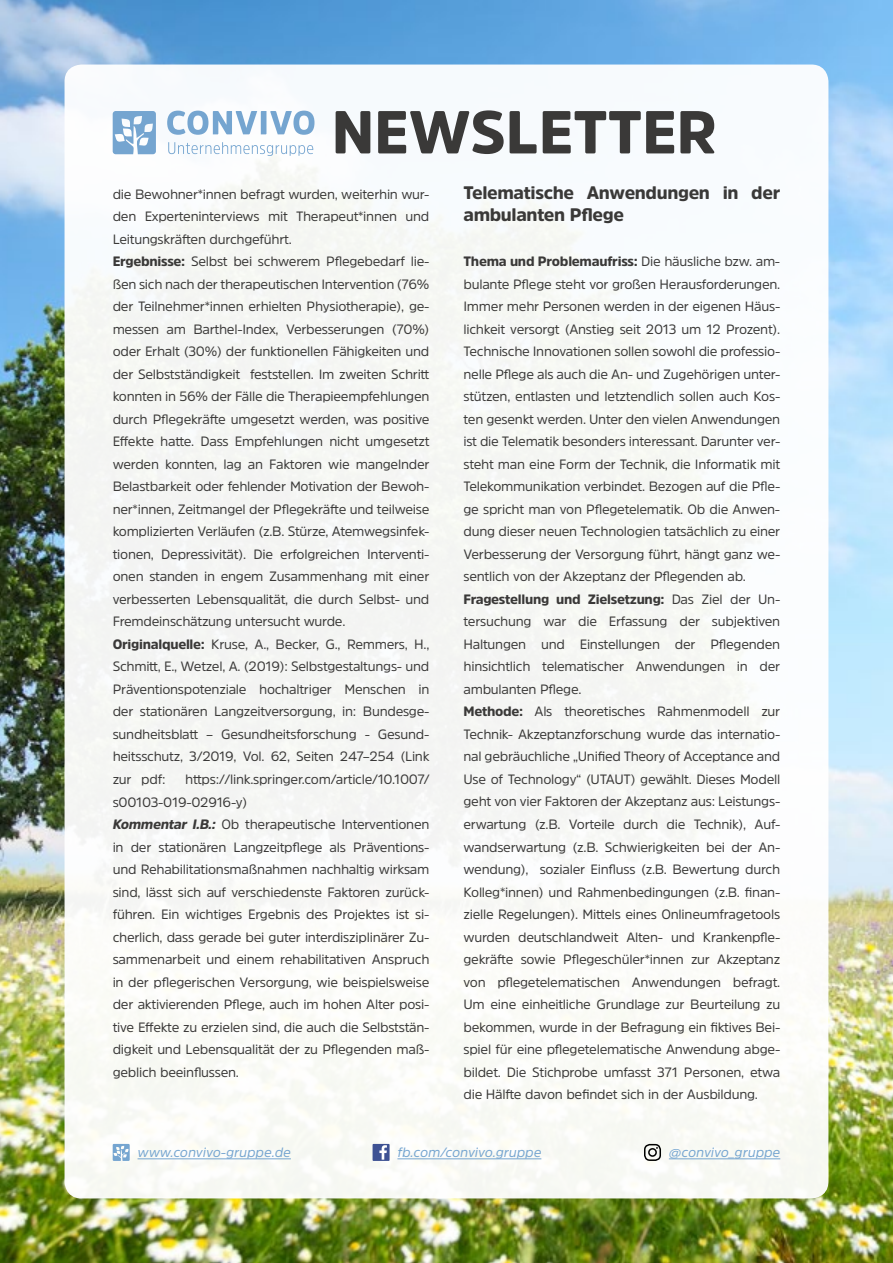
<style>
.page{position:relative;width:893px;height:1263px;background:#fff}
.page>*{position:absolute;margin:0;border:0;box-sizing:border-box;transform-origin:0 0}
.t1{font:900 60px "Amsi Pro";color:#3a3938}
.t2{font:900 18px/22.5px "Amsi Pro";letter-spacing:-.02em;color:#3a3938}
.t3{font:13.5px/22.5px "Amsi Pro";letter-spacing:-.02em;color:#3a3938}
.t4{font:italic 13.5px "Amsi Pro";color:#75a5d0}
.s1{font-weight:900}
.s2{font-weight:900;font-style:italic}
</style>
<div class="page">
<img style="left:0;top:0;width:893px;height:1263px">
<div style="left:65px;top:65px;width:763px;height:1133px;background:#f7faf6;border-radius:17px"></div>
<hr style="left:397px;top:1158px;width:144px;height:1px;background:#75a5d0">
<div style="left:373px;top:1144px;width:17px;height:17px;background:#3e5293"></div>
<svg style="left:379px;top:1145px;width:8px;height:15px"></svg>
<hr style="left:669px;top:1158px;width:111px;height:1px;background:#75a5d0">
<hr style="left:138px;top:1158px;width:153px;height:1px;background:#75a5d0">
<svg style="left:113px;top:1144px;width:17px;height:17px"></svg>
<div style="left:644px;top:1144px;width:17px;height:17px;border:2px solid #000;border-radius:5px"></div>
<div style="left:648px;top:1148px;width:9px;height:9px;border:2px solid #000;border-radius:50%"></div>
<svg style="left:113px;top:111px;width:43px;height:43px"></svg>
<svg style="left:168px;top:142px;width:145px;height:14px"></svg>
<svg style="left:167px;top:111px;width:147px;height:24px"></svg>
<h1 class="t1" style="left:332px;top:91px;width:386px">NEWSLETTER</h1>
<p class="t3" style="left:113px;top:182px;width:318px">die Bewohner*innen befragt wurden, weiterhin wur&shy;den Experteninterviews mit Therapeut*innen und Leitungskräften durchgeführt.<br><span class="s1">Ergebnisse:</span> Selbst bei schwerem Pflegebedarf lie&shy;ßen sich nach der therapeutischen Intervention (76% der Teilnehmer*innen erhielten Physiotherapie), ge&shy;messen am Barthel-Index, Verbesserungen (70%) oder Erhalt (30%) der funktionellen Fähigkeiten und der Selbstständigkeit feststellen. Im zweiten Schritt konnten in 56% der Fälle die Therapieempfehlungen durch Pflegekräfte umgesetzt werden, was positive Effekte hatte. Dass Empfehlungen nicht umgesetzt werden konnten, lag an Faktoren wie mangelnder Belastbarkeit oder fehlender Motivation der Bewoh&shy;ner*innen, Zeitmangel der Pflegekräfte und teilweise komplizierten Verläufen (z.B. Stürze, Atemwegsinfek&shy;tionen, Depressivität). Die erfolgreichen Interventi&shy;onen standen in engem Zusammenhang mit einer verbesserten Lebensqualität, die durch Selbst- und Fremdeinschätzung untersucht wurde.<br><span class="s1">Originalquelle:</span> Kruse, A., Becker, G., Remmers, H., Schmitt, E., Wetzel, A. (2019): Selbstgestaltungs- und Präventionspotenziale hochaltriger Menschen in der stationären Langzeitversorgung, in: Bundesge&shy;sundheitsblatt – Gesundheitsforschung - Gesund&shy;heitsschutz, 3/2019, Vol. 62, Seiten 247–254 (Link zur pdf:</p>
<h2 class="t2" style="left:463px;top:181px;width:318px">Telematische Anwendungen in der ambulanten Pflege</h2>
<p class="t3" style="left:463px;top:250px;width:318px"><span class="s1">Thema und Problemaufriss:</span> Die häusliche bzw. am&shy;bulante Pflege steht vor großen Herausforderungen.<br>Immer mehr Personen werden in der eigenen Häus&shy;lichkeit versorgt (Anstieg seit 2013 um 12 Prozent).<br>Technische Innovationen sollen sowohl die professio&shy;nelle Pflege als auch die An- und Zugehörigen unter&shy;stützen, entlasten und letztendlich sollen auch Kos&shy;ten gesenkt werden. Unter den vielen Anwendungen ist die Telematik besonders interessant. Darunter ver&shy;steht man eine Form der Technik, die Informatik mit Telekommunikation verbindet. Bezogen auf die Pfle&shy;ge spricht man von Pflegetelematik. Ob die Anwen&shy;dung dieser neuen Technologien tatsächlich zu einer Verbesserung der Versorgung führt, hängt ganz we&shy;sentlich von der Akzeptanz der Pflegenden ab.<br><span class="s1">Fragestellung und Zielsetzung:</span> Das Ziel der Un&shy;tersuchung war die Erfassung der subjektiven Haltungen und Einstellungen der Pflegenden hinsichtlich telematischer Anwendungen in der ambulanten Pflege.<br><span class="s1">Methode:</span> Als theoretisches Rahmenmodell zur Technik- Akzeptanzforschung wurde das internatio&shy;nal gebräuchliche „Unified Theory of Acceptance and Use of Technology“ (UTAUT) gewählt. Dieses Modell geht von vier Faktoren der Akzeptanz aus: Leistungs&shy;erwartung (z.B. Vorteile durch die Technik), Auf&shy;wandserwartung (z.B. Schwierigkeiten bei der An&shy;wendung), sozialer Einfluss (z.B. Bewertung durch Kolleg*innen) und Rahmenbedingungen (z.B. finan&shy;zielle Regelungen). Mittels eines Onlineumfragetools wurden deutschlandweit Alten- und Krankenpfle&shy;gekräfte sowie Pflegeschüler*innen zur Akzeptanz von pflegetelematischen Anwendungen befragt.<br>Um eine einheitliche Grundlage zur Beurteilung zu bekommen, wurde in der Befragung ein fiktives Bei&shy;spiel für eine pflegetelematische Anwendung abge&shy;bildet. Die Stichprobe umfasst 371 Personen, etwa die Hälfte davon befindet sich in der Ausbildung.</p>
<p class="t3" style="left:113px;top:768px;width:318px;text-indent:72px">https://link.springer.com/article/10.1007/ s00103-019-02916-y)<br><span class="s2">Kommentar I.B.:</span> Ob therapeutische Interventionen in der stationären Langzeitpflege als Präventions&shy;und Rehabilitationsmaßnahmen nachhaltig wirksam sind, lässt sich auf verschiedenste Faktoren zurück&shy;führen. Ein wichtiges Ergebnis des Projektes ist si&shy;cherlich, dass gerade bei guter interdisziplinärer Zu&shy;sammenarbeit und einem rehabilitativen Anspruch in der pflegerischen Versorgung, wie beispielsweise der aktivierenden Pflege, auch im hohen Alter posi&shy;tive Effekte zu erzielen sind, die auch die Selbststän&shy;digkeit und Lebensqualität der zu Pflegenden maß&shy;geblich beeinflussen.</p>
<p class="t4" style="left:138px;top:1143px;width:155px">www.convivo-gruppe.de</p>
<p class="t4" style="left:397px;top:1143px;width:145px">fb.com/convivo.gruppe</p>
<p class="t4" style="left:669px;top:1143px;width:113px">@convivo_gruppe</p>
</div>
